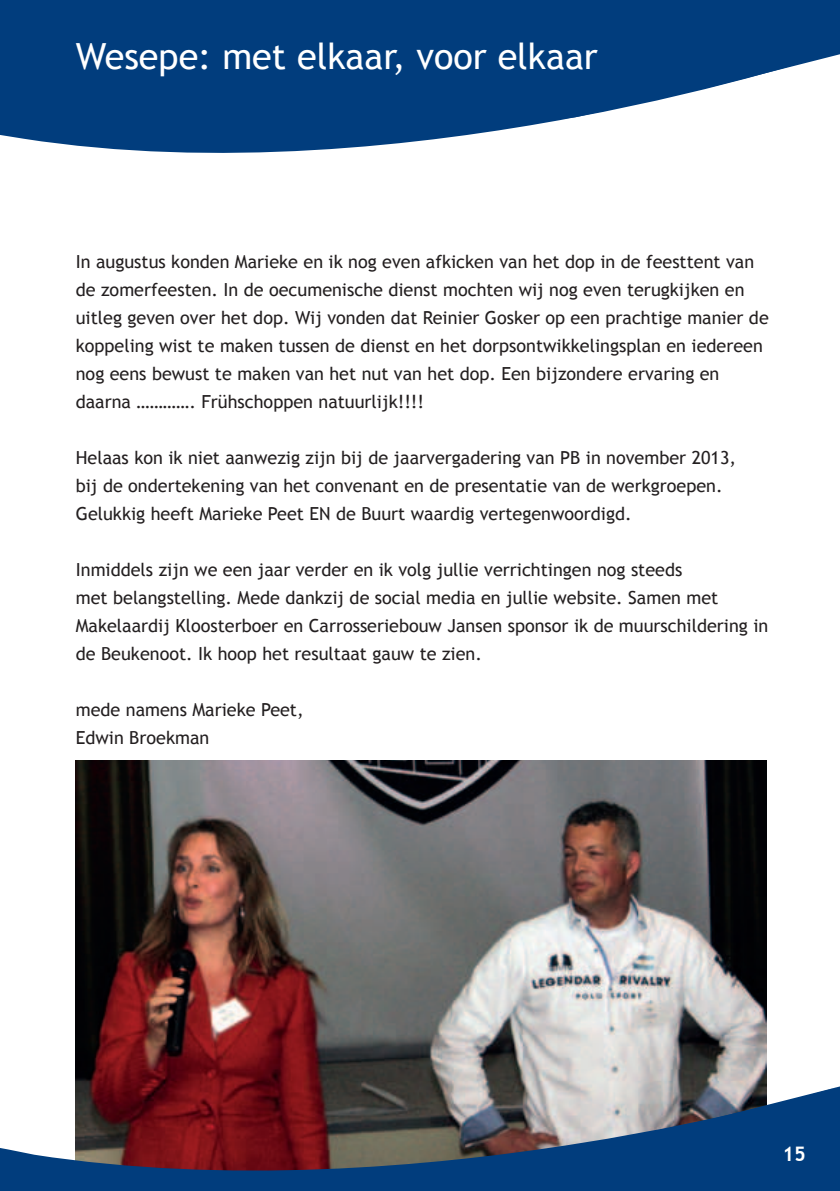
<style>
.page{position:relative;width:840px;height:1191px;background:#fff}
.page>*{position:absolute;margin:0;border:0;box-sizing:border-box;transform-origin:0 0}
.t1{font:36px "Trebuchet MS";color:#fff}
.t2{font:700 20px "Trebuchet MS";color:#fff}
.t3{font:18px/28px "Trebuchet MS";color:#231f20}
</style>
<div class="page">
<img style="left:76px;top:760px;width:689px;height:319px">
<svg style="left:75px;top:1079px;width:692px;height:7px;background:#7c5b5b"></svg>
<div style="left:0;top:0;width:839px;height:55px;background:#013d7d"></div>
<svg style="left:0;top:43px;width:837px;height:110px;fill:#013d7d"></svg>
<svg style="left:0;top:1086px;width:839px;height:105px;background:#4d506b"></svg>
<h1 class="t1" style="left:76px;top:35px;width:523px">Wesepe: met elkaar, voor elkaar</h1>
<p class="t3" style="left:76px;top:248px;width:694px">In augustus konden Marieke en ik nog even afkicken van het dop in de feesttent van de zomerfeesten. In de oecumenische dienst mochten wij nog even terugkijken en uitleg geven over het dop. Wij vonden dat Reinier Gosker op een prachtige manier de koppeling wist te maken tussen de dienst en het dorpsontwikkelingsplan en iedereen nog eens bewust te maken van het nut van het dop. Een bijzondere ervaring en daarna …………. Frühschoppen natuurlijk!!!!</p>
<p class="t3" style="left:76px;top:444px;width:661px">Helaas kon ik niet aanwezig zijn bij de jaarvergadering van PB in november 2013, bij de ondertekening van het convenant en de presentatie van de werkgroepen.<br>Gelukkig heeft Marieke Peet EN de Buurt waardig vertegenwoordigd.</p>
<p class="t3" style="left:76px;top:556px;width:693px">Inmiddels zijn we een jaar verder en ik volg jullie verrichtingen nog steeds<br>met belangstelling. Mede dankzij de social media en jullie website. Samen met Makelaardij Kloosterboer en Carrosseriebouw Jansen sponsor ik de muurschildering in de Beukenoot. Ik hoop het resultaat gauw te zien.</p>
<p class="t3" style="left:76px;top:696px;width:229px">mede namens Marieke Peet,<br>Edwin Broekman</p>
<p class="t2" style="left:782px;top:1141px;width:25px">15</p>
</div>
